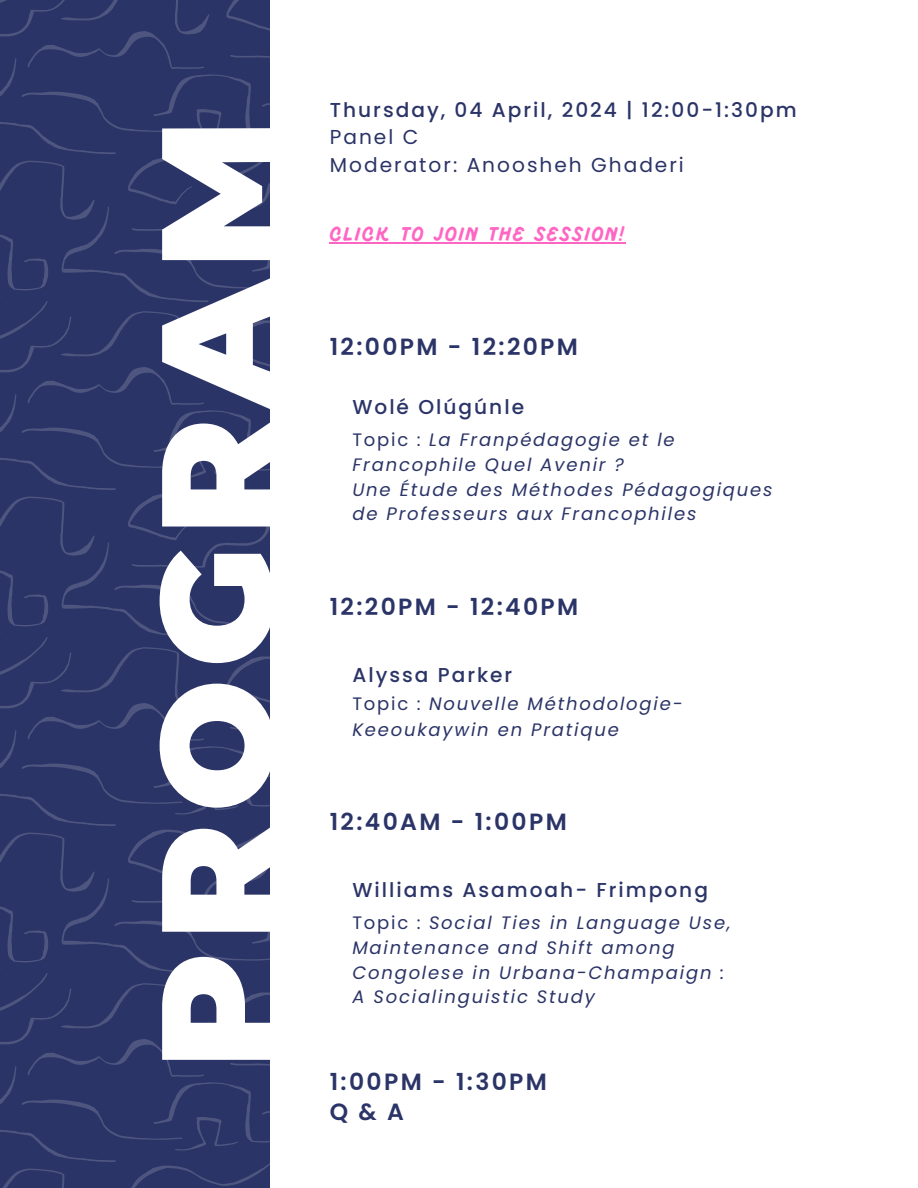
<style>
.page{position:relative;width:918px;height:1188px;background:#fff}
.page>*{position:absolute;margin:0;border:0;box-sizing:border-box;transform-origin:0 0}
.t1{font:900 157.05px "Montserrat";letter-spacing:.075em;color:#fff}
.t2{font:600 23.4px "Poppins";letter-spacing:.1em;color:#2b3467}
.t3{font:500 20.1px "Poppins";letter-spacing:.1em;color:#2b3467}
.t4{font:20.1px/27.5px "Poppins";letter-spacing:.1em;color:#2b3467}
.t5{font:700 20.1px "Pluma";letter-spacing:.1em;color:#ff66c4}
.t6{font:italic 18px/24.8px "Poppins";letter-spacing:.1em;color:#2b3467}
.s1{font-style:normal}
</style>
<div class="page">
<svg style="left:0;top:0;width:270px;height:1188px;background:#2d3668"></svg>
<hr style="left:330px;top:242px;width:296px;height:1px;background:#ff66c4">
<h1 class="t1" style="left:120px;top:1069px;width:951px;rotate:-90deg">PROGRAM</h1>
<p class="t3" style="left:330px;top:96px;width:468px">Thursday, 04 April, 2024 | 12:00-1:30pm</p>
<p class="t4" style="left:330px;top:124px;width:356px">Panel C<br>Moderator: Anoosheh Ghaderi</p>
<p class="t5" style="left:330px;top:225px;width:296px">CLICK TO JOIN THE SESSION!</p>
<p class="t2" style="left:330px;top:330px;width:250px">12:00PM - 12:20PM</p>
<p class="t3" style="left:352px;top:393px;width:173px">Wolé Olúgúnle</p>
<p class="t6" style="left:352px;top:427px;width:422px"><span class="s1">Topic :</span> La Franpédagogie et le<br>Francophile Quel Avenir ?<br>Une Étude des Méthodes Pédagogiques de Professeurs aux Francophiles</p>
<p class="t2" style="left:330px;top:591px;width:250px">12:20PM - 12:40PM</p>
<p class="t3" style="left:352px;top:660px;width:161px">Alyssa Parker</p>
<p class="t6" style="left:352px;top:690px;width:332px;line-height:25.8px"><span class="s1">Topic :</span> Nouvelle Méthodologie-<br>Keeoukaywin en Pratique</p>
<p class="t2" style="left:330px;top:806px;width:238px">12:40AM - 1:00PM</p>
<p class="t3" style="left:352px;top:876px;width:357px">Williams Asamoah- Frimpong</p>
<p class="t6" style="left:352px;top:910px;width:380px"><span class="s1">Topic :</span> Social Ties in Language Use,<br>Maintenance and Shift among<br>Congolese in Urbana-Champaign :<br>A Socialinguistic Study</p>
<p class="t2" style="left:330px;top:1066px;width:219px">1:00PM - 1:30PM</p>
<p class="t2" style="left:330px;top:1095px;width:76px">Q&amp;A</p>
</div>
